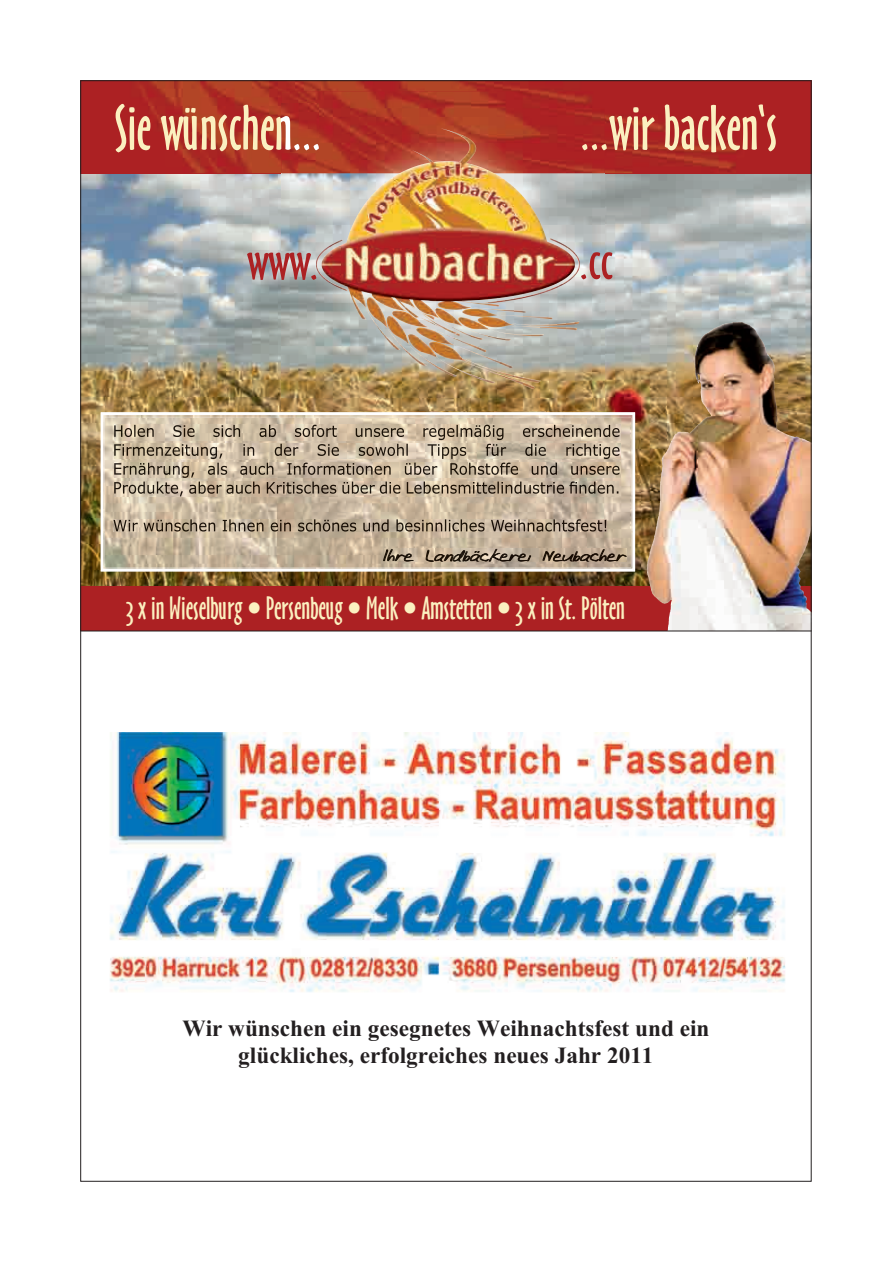
<style>
.page{position:relative;width:893px;height:1262px;background:#fff}
.page>*{position:absolute;margin:0;border:0;box-sizing:border-box;transform-origin:0 0}
.t1{font:59.1px "Oz Handicraft BT";color:#fbf0c0;scale:.94 1}
.t2{font:46.8px "Oz Handicraft BT";color:#ac2123;scale:1.12 1}
.t3{font:29.7px "Oz Handicraft BT";color:#fbf0c0;scale:.94 1}
.t4{font:700 23.25px/27.9px "Times New Roman";color:#231f20;text-align:center}
</style>
<div class="page">
<img style="left:80px;top:80px;width:732px;height:1102px">
<svg style="left:249px;top:602px;width:11px;height:12px"></svg>
<svg style="left:349px;top:602px;width:11px;height:12px"></svg>
<svg style="left:405px;top:602px;width:10px;height:12px"></svg>
<svg style="left:499px;top:602px;width:10px;height:12px"></svg>
<h1 class="t1" style="left:115px;top:94px;width:221px">Sie wünschen...</h1>
<h1 class="t1" style="left:580px;top:94px;width:211px">...wir backen‘s</h1>
<h2 class="t2" style="left:247px;top:235px;width:65px">www.</h2>
<h2 class="t2" style="left:579px;top:235px;width:31px">.cc</h2>
<p class="t3" style="left:126px;top:591px;width:532px">3 x in Wieselburg Persenbeug Melk Amstetten 3 x in St. Pölten</p>
<p class="t4" style="left:182px;top:1013px;width:529px">Wir wünschen ein gesegnetes Weihnachtsfest und ein glückliches, erfolgreiches neues Jahr 2011</p>
</div>
